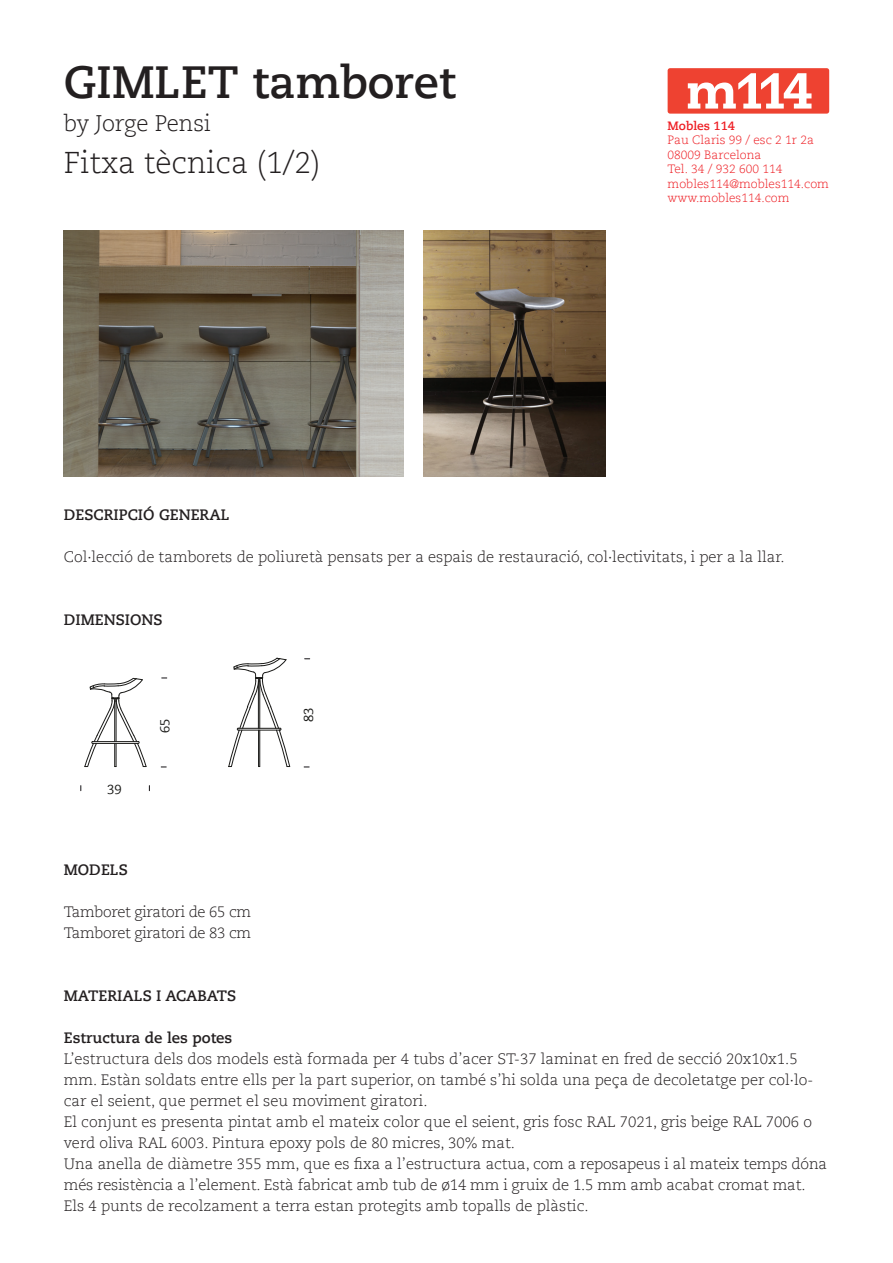
<style>
.page{position:relative;width:893px;height:1263px;background:#fff}
.page>*{position:absolute;margin:0;border:0;box-sizing:border-box;transform-origin:0 0}
.t1{font:700 45px "Caecilia LT Std";color:#231f20}
.t2{font:300 30px "Caecilia LT Std";color:#231f20}
.t3{font:300 22.5px "Caecilia LT Std";color:#231f20}
.t4{font:300 15px/21px "Caecilia LT Std";color:#231f20}
.t5{font:700 15px "Caecilia LT Std";color:#231f20}
.t6{font:300 15px/21px "Caecilia LT Std";letter-spacing:-.02em;color:#231f20}
.t7{font:13.05px "Caecilia LT Std";color:#1a1a18}
.t8{font:12.9px "Caecilia LT Std";color:#1a1a18}
.t9{font:300 12px/14.4px "Caecilia LT Std";color:#ee1d23}
.t10{font:700 12px "Caecilia LT Std";color:#ee1d23}
</style>
<div class="page">
<div style="left:668px;top:68px;width:161px;height:46px;background:#ee4231;border-radius:3px"></div>
<svg style="left:688px;top:73px;width:123px;height:36px"></svg>
<img style="left:64px;top:231px;width:340px;height:246px">
<svg style="left:228px;top:657px;width:62px;height:110px"></svg>
<svg style="left:84px;top:678px;width:63px;height:89px"></svg>
<img style="left:423px;top:231px;width:182px;height:246px">
<h1 class="t1" style="left:64px;top:56px;width:393px">GIMLET tamboret</h1>
<h3 class="t3" style="left:64px;top:110px;width:149px">by Jorge Pensi</h3>
<h2 class="t2" style="left:64px;top:146px;width:258px">Fitxa tècnica (1/2)</h2>
<p class="t10" style="left:668px;top:119px;width:69px">Mobles 114</p>
<p class="t9" style="left:668px;top:133px;width:163px">Pau Claris 99 / esc 2 1r 2a<br>08009 Barcelona<br>Tel. 34 / 932 600 114 mobles114@mobles114.com www.mobles114.com</p>
<p class="t5" style="left:64px;top:506px;width:167px">DESCRIPCIÓ GENERAL</p>
<p class="t4" style="left:64px;top:547px;width:722px">Col·lecció de tamborets de poliuretà pensats per a espais de restauració, col·lectivitats, i per a la llar.</p>
<p class="t5" style="left:64px;top:611px;width:100px">DIMENSIONS</p>
<p class="t7" style="left:107px;top:781px;width:16px">39</p>
<p class="t8" style="left:157px;top:733px;width:16px;rotate:-90deg">65</p>
<p class="t5" style="left:64px;top:861px;width:66px">MODELS</p>
<p class="t6" style="left:64px;top:902px;width:189px">Tamboret giratori de 65 cm<br>Tamboret giratori de 83 cm</p>
<p class="t8" style="left:301px;top:722px;width:16px;rotate:-90deg">83</p>
<p class="t5" style="left:64px;top:987px;width:174px">MATERIALS I ACABATS</p>
<p class="t5" style="left:64px;top:1029px;width:170px">Estructura de les potes</p>
<p class="t4" style="left:64px;top:1049px;width:765px">L’estructura dels dos models està formada per 4 tubs d’acer ST-37 laminat en fred de secció 20x10x1.5 mm. Estàn soldats entre ells per la part superior, on també s’hi solda una peça de decoletatge per col·lo&shy;car el seient, que permet el seu moviment giratori.<br>El conjunt es presenta pintat amb el mateix color que el seient, gris fosc RAL 7021, gris beige RAL 7006 o verd oliva RAL 6003. Pintura epoxy pols de 80 micres, 30% mat.<br>Una anella de diàmetre 355 mm, que es fixa a l’estructura actua, com a reposapeus i al mateix temps dóna més resistència a l’element. Està fabricat amb tub de ø14 mm i gruix de 1.5 mm amb acabat cromat mat.<br>Els 4 punts de recolzament a terra estan protegits amb topalls de plàstic.</p>
</div>
